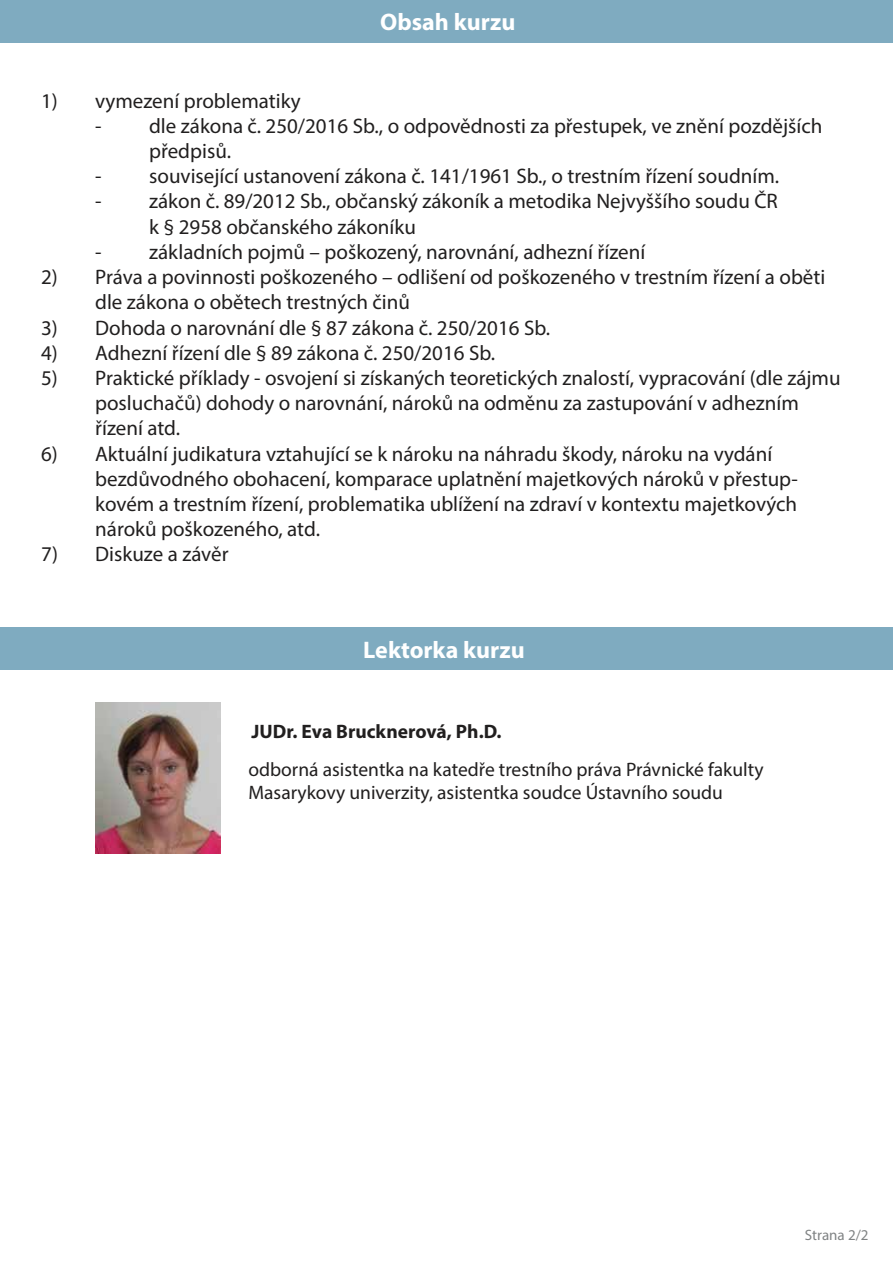
<style>
.page{position:relative;width:893px;height:1263px;background:#fff}
.page>*{position:absolute;margin:0;border:0;box-sizing:border-box;transform-origin:0 0}
.t1{font:700 24px "Myriad Pro";color:#fff}
.t2{font:21px/25.2px "Myriad Pro";color:#211f1f}
.t3{font:19.5px/23.4px "Myriad Pro";color:#211f1f}
.t4{font:700 19.5px "Myriad Pro";color:#211f1f}
.t5{font:15px "Myriad Pro";color:#808384}
</style>
<div class="page">
<div style="left:0;top:627px;width:893px;height:42px;background:#7fabc0"></div>
<div style="left:0;top:0;width:893px;height:42px;background:#7fabc0"></div>
<img style="left:96px;top:702px;width:124px;height:151px">
<p class="t1" style="left:380px;top:6px;width:137px">Obsah kurzu</p>
<p class="t2" style="left:41px;top:88px;width:261px">1) vymezení problematiky</p>
<p class="t2" style="left:149px;top:113px;width:675px;text-indent:-54px">- dle zákona č. 250/2016 Sb., o odpovědnosti za přestupek, ve znění pozdějších předpisů.</p>
<p class="t2" style="left:95px;top:163px;width:686px">- související ustanovení zákona č. 141/1961 Sb., o trestním řízení soudním.</p>
<p class="t2" style="left:149px;top:188px;width:630px;text-indent:-54px">- zákon č. 89/2012 Sb., občanský zákoník a metodika Nejvyššího soudu ČR k § 2958 občanského zákoníku</p>
<p class="t2" style="left:95px;top:239px;width:552px">- základních pojmů – poškozený, narovnání, adhezní řízení</p>
<p class="t2" style="left:95px;top:264px;width:732px;text-indent:-54px">2) Práva a povinnosti poškozeného – odlišení od poškozeného v trestním řízení a oběti dle zákona o obětech trestných činů</p>
<p class="t2" style="left:41px;top:314px;width:510px">3) Dohoda o narovnání dle § 87 zákona č. 250/2016 Sb.</p>
<p class="t2" style="left:41px;top:340px;width:455px">4) Adhezní řízení dle § 89 zákona č. 250/2016 Sb.</p>
<p class="t2" style="left:95px;top:365px;width:747px;text-indent:-54px">5) Praktické příklady - osvojení si získaných teoretických znalostí, vypracování (dle zájmu posluchačů) dohody o narovnání, nároků na odměnu za zastupování v adhezním řízení atd.</p>
<p class="t2" style="left:95px;top:440px;width:704px;text-indent:-54px">6) Aktuální judikatura vztahující se k nároku na náhradu škody, nároku na vydání bezdůvodného obohacení, komparace uplatnění majetkových nároků v přestup&shy;kovém a trestním řízení, problematika ublížení na zdraví v kontextu majetkových nároků poškozeného, atd.</p>
<p class="t2" style="left:41px;top:541px;width:189px">7) Diskuze a závěr</p>
<p class="t1" style="left:363px;top:634px;width:163px">Lektorka kurzu</p>
<p class="t4" style="left:251px;top:719px;width:252px">JUDr. Eva Brucknerová, Ph.D.</p>
<p class="t3" style="left:248px;top:757px;width:517px">odborná asistentka na katedře trestního práva Právnické fakulty<br>Masarykovy univerzity, asistentka soudce Ústavního soudu</p>
<p class="t5" style="left:805px;top:1225px;width:65px">Strana 2/2</p>
</div>
